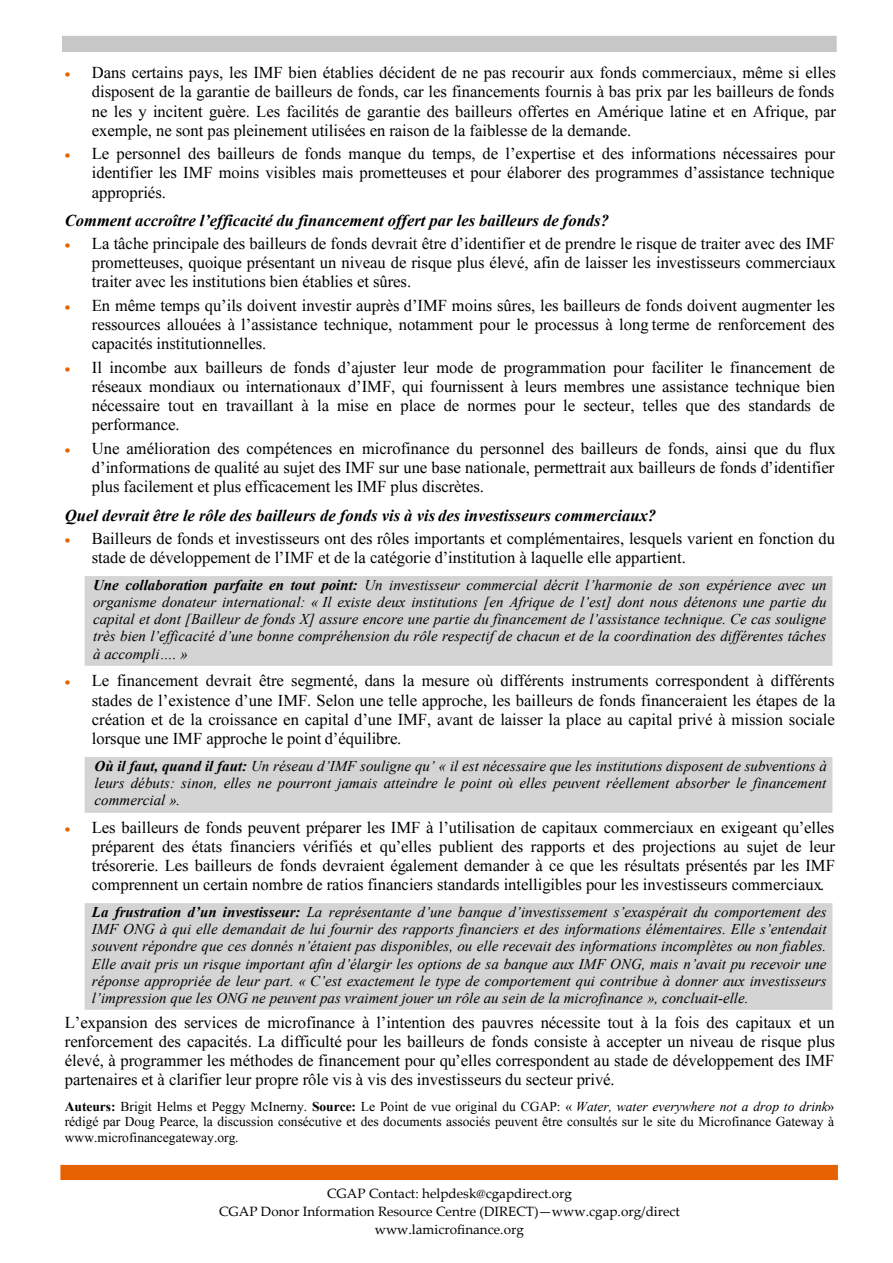
<style>
.page{position:relative;width:893px;height:1263px;background:#fff}
.page>*{position:absolute;margin:0;border:0;box-sizing:border-box;transform-origin:0 0}
.t1{font:16.5px/19.2px "Times New Roman";color:#000;text-align:justify}
.t2{font:italic 700 16.5px "Times New Roman";color:#000}
.t3{font:italic 15px/17.2px "Times New Roman";color:#000;text-align:justify}
.t4{font:13.5px/15.6px "Times New Roman";color:#000;text-align:justify}
.t5{font:13.5px/18.1px "Palatino Linotype";color:#000;text-align:center}
.s1{color:#e66100}
.s2{font-weight:700}
.s3{font-style:italic}
</style>
<div class="page">
<div style="left:85px;top:576px;width:747px;height:90px;background:#d4d4d4"></div>
<div style="left:85px;top:757px;width:747px;height:56px;background:#d4d4d4"></div>
<div style="left:85px;top:903px;width:747px;height:107px;background:#d4d4d4"></div>
<div style="left:62px;top:36px;width:774px;height:16px;background:#c7c7c7"></div>
<div style="left:60px;top:1165px;width:777px;height:15px;background:#e66100"></div>
<p class="t1" style="left:92px;top:63px;width:745px;text-indent:-27px"><span class="s1">•</span> Dans certains pays, les IMF bien établies décident de ne pas recourir aux fonds commerciaux, même si elles disposent de la garantie de bailleurs de fonds, car les financements fournis à bas prix par les bailleurs de fonds ne les y incitent guère. Les facilités de garantie des bailleurs offertes en Amérique latine et en Afrique, par exemple, ne sont pas pleinement utilisées en raison de la faiblesse de la demande.</p>
<p class="t1" style="left:92px;top:144px;width:744px;text-indent:-27px"><span class="s1">•</span> Le personnel des bailleurs de fonds manque du temps, de l’expertise et des informations nécessaires pour identifier les IMF moins visibles mais prometteuses et pour élaborer des programmes d’assistance technique appropriés.</p>
<p class="t2" style="left:65px;top:209px;width:545px">Comment accroître l’efficacité du financement offert par les bailleurs de fonds?</p>
<p class="t1" style="left:92px;top:234px;width:745px;text-indent:-27px"><span class="s1">•</span> La tâche principale des bailleurs de fonds devrait être d’identifier et de prendre le risque de traiter avec des IMF prometteuses, quoique présentant un niveau de risque plus élevé, afin de laisser les investisseurs commerciaux traiter avec les institutions bien établies et sûres.</p>
<p class="t1" style="left:92px;top:296px;width:744px;text-indent:-27px"><span class="s1">•</span> En même temps qu’ils doivent investir auprès d’IMF moins sûres, les bailleurs de fonds doivent augmenter les ressources allouées à l’assistance technique, notamment pour le processus à long terme de renforcement des capacités institutionnelles.</p>
<p class="t1" style="left:92px;top:358px;width:744px;text-indent:-27px"><span class="s1">•</span> Il incombe aux bailleurs de fonds d’ajuster leur mode de programmation pour faciliter le financement de réseaux mondiaux ou internationaux d’IMF, qui fournissent à leurs membres une assistance technique bien nécessaire tout en travaillant à la mise en place de normes pour le secteur, telles que des standards de performance.</p>
<p class="t1" style="left:92px;top:439px;width:745px;text-indent:-27px"><span class="s1">•</span> Une amélioration des compétences en microfinance du personnel des bailleurs de fonds, ainsi que du flux d’informations de qualité au sujet des IMF sur une base nationale, permettrait aux bailleurs de fonds d’identifier plus facilement et plus efficacement les IMF plus discrètes.</p>
<p class="t2" style="left:65px;top:504px;width:593px">Quel devrait être le rôle des bailleurs de fonds vis à vis des investisseurs commerciaux?</p>
<p class="t1" style="left:92px;top:529px;width:744px;text-indent:-27px"><span class="s1">•</span> Bailleurs de fonds et investisseurs ont des rôles importants et complémentaires, lesquels varient en fonction du stade de développement de l’IMF et de la catégorie d’institution à laquelle elle appartient.</p>
<p class="t3" style="left:93px;top:576px;width:735px"><span class="s2">Une collaboration parfaite en tout point:</span> Un investisseur commercial décrit l’harmonie de son expérience avec un organisme donateur international: « Il existe deux institutions [en Afrique de l’est] dont nous détenons une partie du capital et dont [Bailleur de fonds X] assure encore une partie du financement de l’assistance technique. Ce cas souligne très bien l’efficacité d’une bonne compréhension du rôle respectif de chacun et de la coordination des différentes tâches à accompli…. »</p>
<p class="t1" style="left:92px;top:671px;width:745px;text-indent:-27px"><span class="s1">•</span> Le financement devrait être segmenté, dans la mesure où différents instruments correspondent à différents stades de l’existence d’une IMF. Selon une telle approche, les bailleurs de fonds financeraient les étapes de la création et de la croissance en capital d’une IMF, avant de laisser la place au capital privé à mission sociale lorsque une IMF approche le point d’équilibre.</p>
<p class="t3" style="left:94px;top:757px;width:733px"><span class="s2">Où il faut, quand il faut:</span> Un réseau d’IMF souligne qu’ « il est nécessaire que les institutions disposent de subventions à leurs débuts: sinon, elles ne pourront jamais atteindre le point où elles peuvent réellement absorber le financement commercial ».</p>
<p class="t1" style="left:92px;top:818px;width:744px;text-indent:-27px"><span class="s1">•</span> Les bailleurs de fonds peuvent préparer les IMF à l’utilisation de capitaux commerciaux en exigeant qu’elles préparent des états financiers vérifiés et qu’elles publient des rapports et des projections au sujet de leur trésorerie. Les bailleurs de fonds devraient également demander à ce que les résultats présentés par les IMF comprennent un certain nombre de ratios financiers standards intelligibles pour les investisseurs commerciaux.</p>
<p class="t3" style="left:92px;top:903px;width:736px"><span class="s2">La frustration d’un investisseur:</span> La représentante d’une banque d’investissement s’exaspérait du comportement des IMF ONG à qui elle demandait de lui fournir des rapports financiers et des informations élémentaires. Elle s’entendait souvent répondre que ces donnés n’étaient pas disponibles, ou elle recevait des informations incomplètes ou non fiables.<br>Elle avait pris un risque important afin d’élargir les options de sa banque aux IMF ONG, mais n’avait pu recevoir une réponse appropriée de leur part. « C’est exactement le type de comportement qui contribue à donner aux investisseurs l’impression que les ONG ne peuvent pas vraiment jouer un rôle au sein de la microfinance », concluait-elle.</p>
<p class="t1" style="left:65px;top:1012px;width:771px">L’expansion des services de microfinance à l’intention des pauvres nécessite tout à la fois des capitaux et un renforcement des capacités. La difficulté pour les bailleurs de fonds consiste à accepter un niveau de risque plus élevé, à programmer les méthodes de financement pour qu’elles correspondent au stade de développement des IMF partenaires et à clarifier leur propre rôle vis à vis des investisseurs du secteur privé.</p>
<p class="t4" style="left:65px;top:1099px;width:771px"><span class="s2">Auteurs:</span> Brigit Helms et Peggy McInerny. <span class="s2">Source:</span> Le Point de vue original du CGAP: « <span class="s3">Water, water everywhere not a drop to drink</span>» rédigé par Doug Pearce, la discussion consécutive et des documents associés peuvent être consultés sur le site du Microfinance Gateway à www.microfinancegateway.org.</p>
<p class="t5" style="left:219px;top:1184px;width:462px">CGAP Contact: helpdesk@cgapdirect.org<br>CGAP Donor Information Resource Centre (DIRECT)—www.cgap.org/direct www.lamicrofinance.org</p>
</div>
